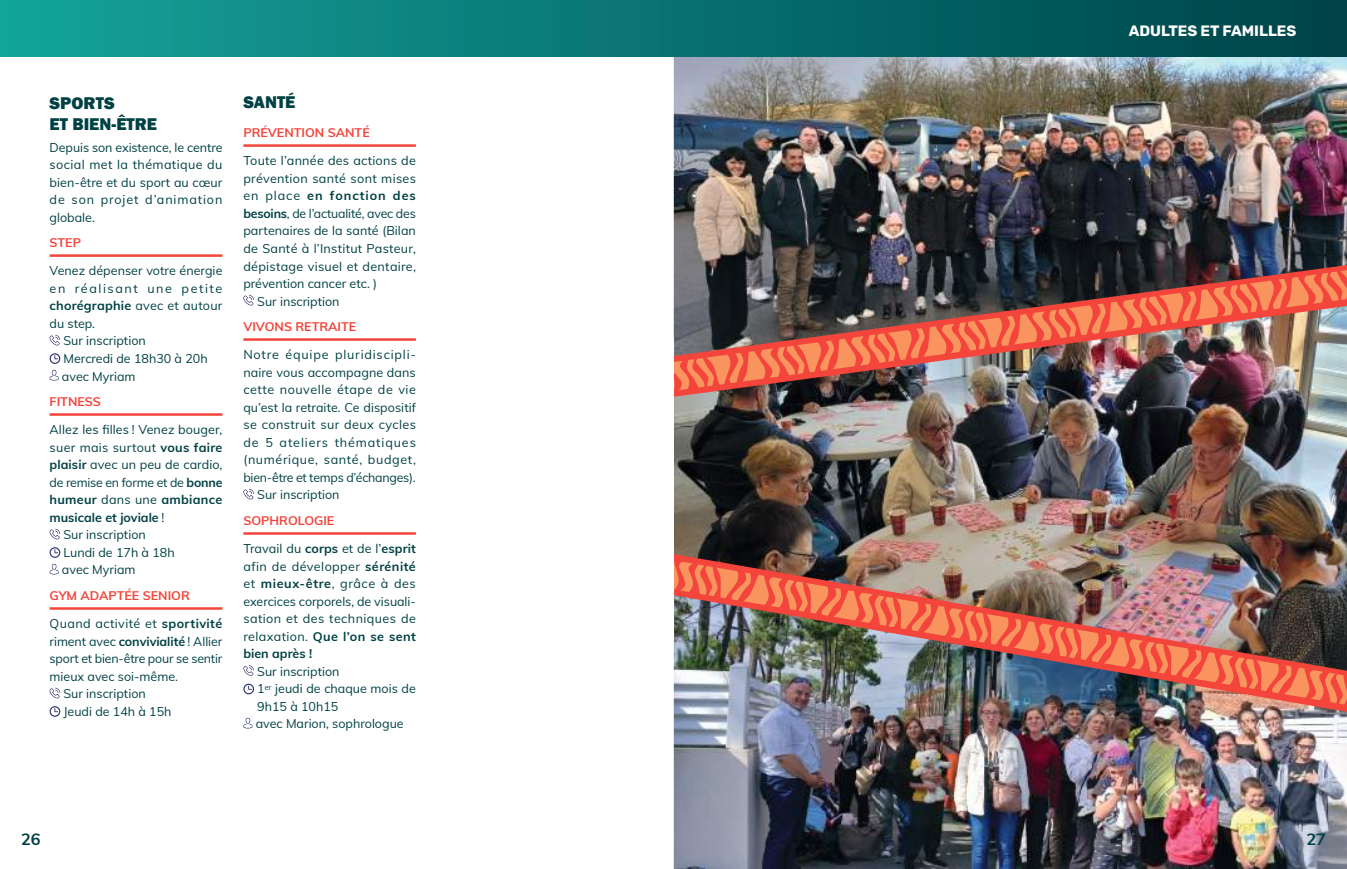
<style>
.page{position:relative;width:1347px;height:869px;background:#fff}
.page>*{position:absolute;margin:0;border:0;box-sizing:border-box;transform-origin:0 0}
.t1{font:800 17.5px/21px "Franklin Gothic";color:#004144}
.t2{font:700 16.25px "Muli";color:#004144}
.t3{font:300 15px "Rubik";color:#fff}
.t4{font:12.5px/17.5px "Muli";letter-spacing:.005em;color:#004144;text-align:justify}
.t5{font:12.5px "Muli";letter-spacing:-.015em;color:#004144}
.t6{font:700 12.5px "Muli";color:#f3453b}
.t7{font:700 12.5px "Muli";letter-spacing:.015em;color:#004144}
.t8{font:12.5px "Muli";letter-spacing:.03em;color:#004144}
.t9{font:12.5px "Muli";letter-spacing:.065em;color:#004144}
.t10{font:12.5px "Muli";letter-spacing:.025em;color:#004144}
.t11{font:12.5px "Muli";letter-spacing:.045em;color:#004144}
.t12{font:12.5px "Muli";letter-spacing:.04em;color:#004144}
.t13{font:12.5px "Muli";letter-spacing:.125em;color:#004144}
.t14{font:700 12.5px "Muli";letter-spacing:.075em;color:#004144}
.s1{font-weight:400}
.s2{font-weight:700}
</style>
<div class="page">
<img style="left:674px;top:57px;width:672px;height:208px">
<img style="left:674px;top:399px;width:672px;height:152px">
<img style="left:674px;top:711px;width:672px;height:157px">
<hr style="left:50px;top:254px;width:172px;height:3px;background:#f3453b">
<hr style="left:50px;top:413px;width:172px;height:2px;background:#f3453b">
<hr style="left:50px;top:607px;width:172px;height:2px;background:#f3453b">
<svg style="left:50px;top:334px;width:10px;height:11px"></svg>
<svg style="left:50px;top:353px;width:10px;height:11px"></svg>
<svg style="left:50px;top:370px;width:9px;height:10px"></svg>
<svg style="left:50px;top:528px;width:10px;height:11px"></svg>
<svg style="left:50px;top:547px;width:10px;height:10px"></svg>
<svg style="left:50px;top:563px;width:9px;height:11px"></svg>
<svg style="left:50px;top:687px;width:10px;height:11px"></svg>
<svg style="left:50px;top:706px;width:10px;height:10px"></svg>
<hr style="left:243px;top:144px;width:173px;height:3px;background:#f3453b">
<hr style="left:243px;top:338px;width:173px;height:2px;background:#f3453b">
<hr style="left:243px;top:532px;width:173px;height:2px;background:#f3453b">
<svg style="left:243px;top:295px;width:11px;height:10px"></svg>
<svg style="left:243px;top:488px;width:11px;height:11px"></svg>
<svg style="left:243px;top:665px;width:11px;height:10px"></svg>
<svg style="left:243px;top:683px;width:11px;height:11px"></svg>
<svg style="left:243px;top:717px;width:9px;height:11px"></svg>
<img style="left:673px;top:265px;width:673px;height:134px">
<img style="left:673px;top:268px;width:673px;height:126px">
<img style="left:673px;top:551px;width:673px;height:160px">
<img style="left:673px;top:559px;width:674px;height:147px">
<div style="left:0;top:0;width:1346px;height:57px;background:linear-gradient(to right,#15a39b,#004247)"></div>
<h1 class="t1" style="left:50px;top:93px;width:109px">SPORTS<br>ET BIEN-ÊTRE</h1>
<p class="t4" style="left:50px;top:138px;width:174px">Depuis son existence, le centre social met la thématique du bien-être et du sport au cœur de son projet d’animation globale.</p>
<p class="t6" style="left:50px;top:233px;width:33px">STEP</p>
<p class="t4" style="left:50px;top:261px;width:174px">Venez dépenser votre énergie</p>
<p class="t13" style="left:50px;top:279px;width:174px">en réalisant une petite</p>
<p class="t7" style="left:50px;top:297px;width:174px">chorégraphie <span class="s1">avec et autour</span></p>
<p class="t4" style="left:50px;top:314px;width:47px">du step.</p>
<p class="t4" style="left:63px;top:331px;width:84px">Sur inscription</p>
<p class="t4" style="left:63px;top:349px;width:146px">Mercredi de 18h30 à 20h</p>
<p class="t4" style="left:62px;top:366px;width:75px">avec Myriam</p>
<p class="t6" style="left:50px;top:392px;width:53px">FITNESS</p>
<p class="t4" style="left:50px;top:420px;width:174px">Allez les filles ! Venez bouger,</p>
<p class="t4" style="left:50px;top:438px;width:174px">suer mais surtout <span class="s2">vous faire</span></p>
<p class="t4" style="left:50px;top:455px;width:174px"><span class="s2">plaisir</span> avec un peu de cardio,</p>
<p class="t5" style="left:50px;top:473px;width:174px">de remise en forme et de <span class="s2">bonne</span></p>
<p class="t7" style="left:50px;top:490px;width:174px">humeur <span class="s1">dans une</span> ambiance</p>
<p class="t7" style="left:50px;top:508px;width:116px">musicale et joviale <span class="s1">!</span></p>
<p class="t4" style="left:63px;top:525px;width:84px">Sur inscription</p>
<p class="t4" style="left:63px;top:543px;width:113px">Lundi de 17h à 18h</p>
<p class="t4" style="left:62px;top:560px;width:75px">avec Myriam</p>
<p class="t6" style="left:50px;top:586px;width:142px">GYM ADAPTÉE SENIOR</p>
<p class="t8" style="left:50px;top:614px;width:174px">Quand activité et <span class="s2">sportivité</span></p>
<p class="t4" style="left:50px;top:631px;width:174px">riment avec <span class="s2">convivialité</span> ! Allier</p>
<p class="t5" style="left:50px;top:649px;width:174px">sport et bien-être pour se sentir</p>
<p class="t4" style="left:50px;top:666px;width:130px">mieux avec soi-même.</p>
<p class="t4" style="left:63px;top:684px;width:84px">Sur inscription</p>
<p class="t4" style="left:63px;top:701px;width:110px">Jeudi de 14h à 15h</p>
<h1 class="t1" style="left:243px;top:92px;width:54px">SANTÉ</h1>
<p class="t6" style="left:243px;top:123px;width:128px">PRÉVENTION SANTÉ</p>
<p class="t4" style="left:243px;top:151px;width:174px">Toute l’année des actions de</p>
<p class="t10" style="left:243px;top:169px;width:174px">prévention santé sont mises</p>
<p class="t14" style="left:243px;top:187px;width:174px"><span class="s1">en place</span> en fonction des</p>
<p class="t5" style="left:243px;top:204px;width:174px"><span class="s2">besoins</span>, de l’actualité, avec des</p>
<p class="t4" style="left:243px;top:221px;width:174px">partenaires de la santé (Bilan</p>
<p class="t4" style="left:243px;top:239px;width:174px">de Santé à l’Institut Pasteur,</p>
<p class="t4" style="left:243px;top:256px;width:174px">dépistage visuel et dentaire,</p>
<p class="t4" style="left:243px;top:274px;width:135px">prévention cancer etc. )</p>
<p class="t4" style="left:257px;top:291px;width:84px">Sur inscription</p>
<p class="t6" style="left:243px;top:317px;width:114px">VIVONS RETRAITE</p>
<p class="t9" style="left:243px;top:345px;width:174px">Notre équipe pluridiscipli-</p>
<p class="t4" style="left:243px;top:363px;width:174px">naire vous accompagne dans</p>
<p class="t12" style="left:243px;top:380px;width:174px">cette nouvelle étape de vie</p>
<p class="t4" style="left:243px;top:398px;width:174px">qu’est la retraite. Ce dispositif</p>
<p class="t8" style="left:243px;top:415px;width:174px">se construit sur deux cycles</p>
<p class="t9" style="left:243px;top:433px;width:174px">de 5 ateliers thématiques</p>
<p class="t11" style="left:243px;top:450px;width:174px">(numérique, santé, budget,</p>
<p class="t5" style="left:243px;top:468px;width:174px">bien-être et temps d’échanges).</p>
<p class="t4" style="left:257px;top:485px;width:84px">Sur inscription</p>
<p class="t6" style="left:243px;top:511px;width:92px">SOPHROLOGIE</p>
<p class="t4" style="left:243px;top:539px;width:174px">Travail du <span class="s2">corps</span> et de l’<span class="s2">esprit </span>afin de développer <span class="s2">sérénité </span>et <span class="s2">mieux-être</span>, grâce à des exercices corporels, de visuali&shy;sation et des techniques de relaxation. <span class="s2">Que l’on se sent bien après !</span></p>
<p class="t4" style="left:256px;top:661px;width:162px;text-align:left">Sur inscription<br>1<sup>er</sup> jeudi de chaque mois de<br>9h15 à 10h15<br>avec Marion, sophrologue</p>
<p class="t3" style="left:1128px;top:23px;width:169px">ADULTES ET FAMILLES</p>
<h2 class="t2" style="left:21px;top:827px;width:21px">26</h2>
<h2 class="t2" style="left:1306px;top:827px;width:21px">27</h2>
</div>
